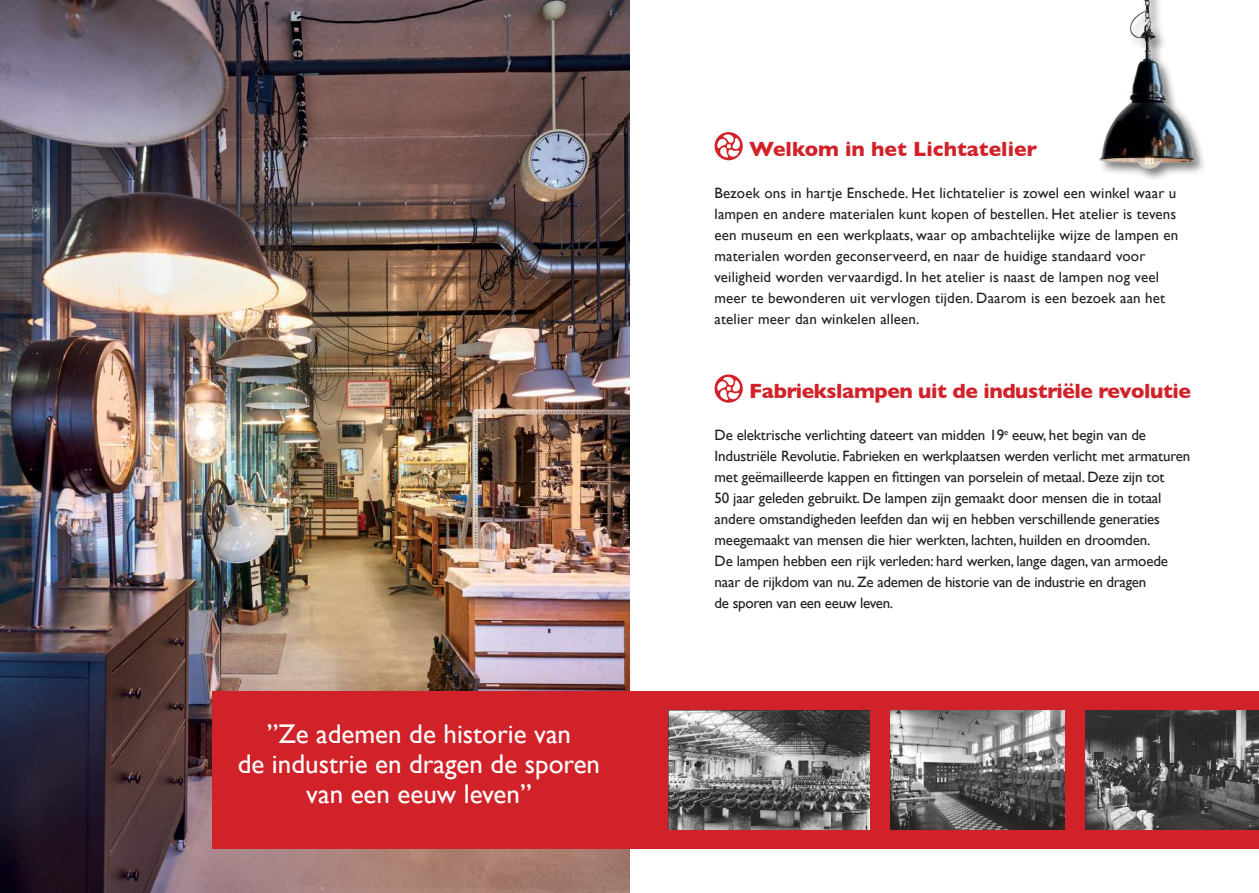
<style>
.page{position:relative;width:1259px;height:893px;background:#fff}
.page>*{position:absolute;margin:0;border:0;box-sizing:border-box;transform-origin:0 0}
.t1{font:27px/30px "Gill Sans";color:#fff;text-align:center}
.t2{font:700 21px "Gill Sans";letter-spacing:-.02em;color:#d12229}
.t3{font:700 21px "Gill Sans";color:#d12229}
.t4{font:15px/21px "Gill Sans";letter-spacing:-.01em;color:#221f1f}
.t5{font:15px/21px "Gill Sans";letter-spacing:.01em;color:#221f1f}
</style>
<div class="page">
<img style="left:0;top:0;width:629px;height:893px">
<svg style="left:714px;top:132px;width:29px;height:28px"></svg>
<svg style="left:714px;top:374px;width:29px;height:29px"></svg>
<div style="left:1098px;top:0;width:110px;height:182px;background:#221f1f;opacity:.6"></div>
<img style="left:1098px;top:0;width:110px;height:175px">
<div style="left:213px;top:691px;width:1046px;height:157px;background:#d12229"></div>
<img style="left:669px;top:710px;width:200px;height:119px">
<img style="left:891px;top:710px;width:173px;height:119px">
<img style="left:1085px;top:710px;width:174px;height:119px">
<h1 class="t1" style="left:238px;top:721px;width:364px">”Ze ademen de historie van<br>de industrie en dragen de sporen van een eeuw leven”</h1>
<h2 class="t3" style="left:749px;top:141px;width:289px">Welkom in het Lichtatelier</h2>
<p class="t5" style="left:714px;top:183px;width:465px">Bezoek ons in hartje Enschede. Het lichtatelier is zowel een winkel waar u lampen en andere materialen kunt kopen of bestellen. Het atelier is tevens een museum en een werkplaats, waar op ambachtelijke wijze de lampen en materialen worden geconserveerd, en naar de huidige standaard voor veiligheid worden vervaardigd. In het atelier is naast de lampen nog veel meer te bewonderen uit vervlogen tijden. Daarom is een bezoek aan het atelier meer dan winkelen alleen.</p>
<h2 class="t2" style="left:749px;top:384px;width:443px">Fabriekslampen uit de industriële revolutie</h2>
<p class="t4" style="left:714px;top:426px;width:477px">De elektrische verlichting dateert van midden 19<sup>e</sup> eeuw, het begin van de Industriële Revolutie. Fabrieken en werkplaatsen werden verlicht met armaturen met geëmailleerde kappen en 昀椀ttingen van porselein of metaal. Deze zijn tot<br>50 jaar geleden gebruikt. De lampen zijn gemaakt door mensen die in totaal andere omstandigheden leefden dan wij en hebben verschillende generaties meegemaakt van mensen die hier werkten, lachten, huilden en droomden.<br>De lampen hebben een rijk verleden: hard werken, lange dagen, van armoede naar de rijkdom van nu. Ze ademen de historie van de industrie en dragen<br>de sporen van een eeuw leven.</p>
</div>
